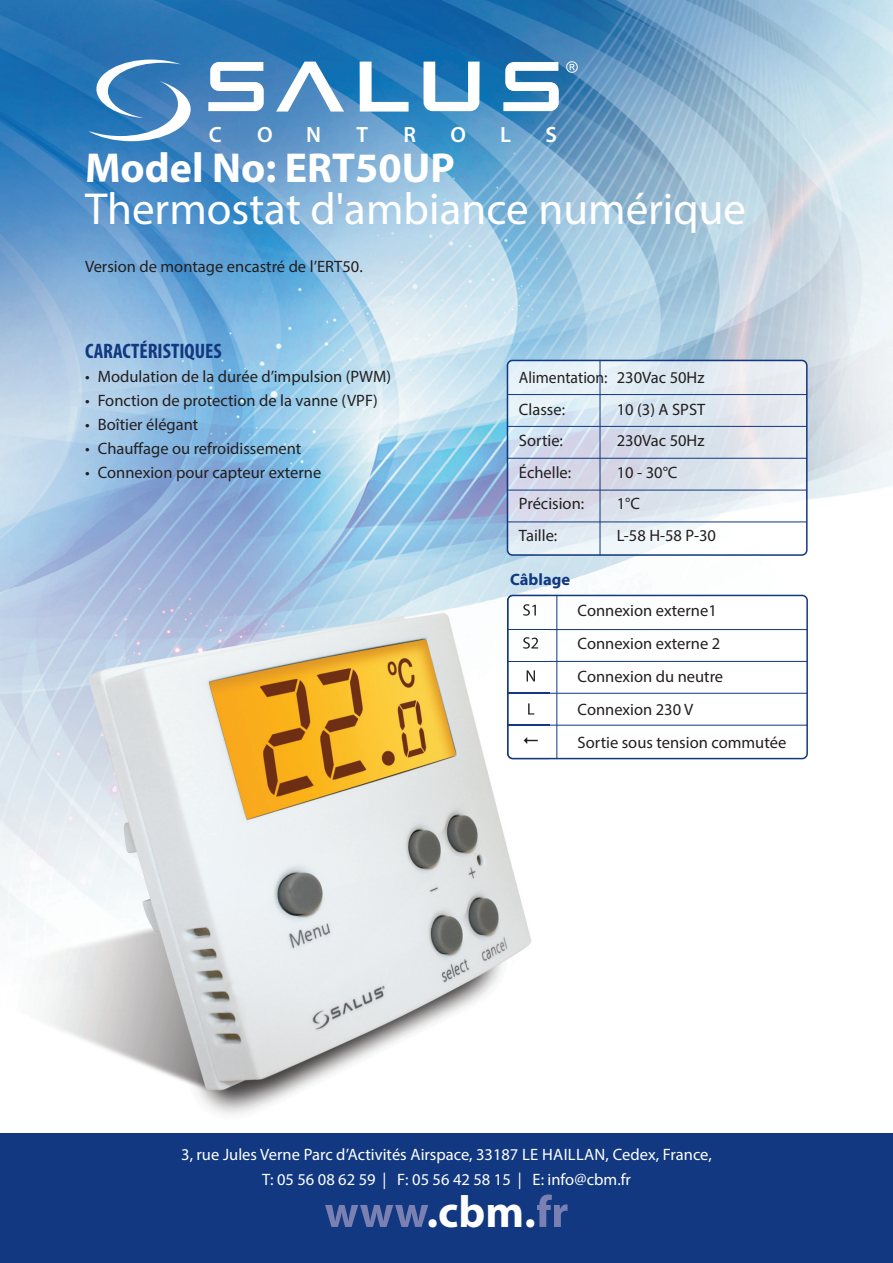
<style>
.page{position:relative;width:893px;height:1263px;background:#fff}
.page>*{position:absolute;margin:0;border:0;box-sizing:border-box;transform-origin:0 0}
.t1{font:45px "Myriad Pro";color:#fff}
.t2{font:700 45px "Myriad Pro";color:#fff}
.t3{font:700 42px "Myriad Pro";color:#fff}
.t4{font:600 22.2px "Myriad Pro";color:#fff}
.t5{font:700 condensed 21px "Myriad Pro";color:#113880}
.t6{font:16.5px/33px "Myriad Pro";color:#231f20}
.t7{font:16.5px/25.5px "Myriad Pro";color:#fff;text-align:center}
.t8{font:16.5px/31.5px "Myriad Pro";color:#231f20;scale:.95 1}
.t9{font:700 16.5px "Myriad Pro";color:#113880}
</style>
<div class="page">
<img style="left:0;top:0;width:893px;height:1134px">
<div style="left:0;top:1134px;width:893px;height:129px;background:#113880"></div>
<svg style="left:325px;top:1205px;width:103px;height:22px"></svg>
<svg style="left:537px;top:1194px;width:30px;height:33px"></svg>
<svg style="left:208px;top:62px;width:56px;height:49px"></svg>
<svg style="left:503px;top:62px;width:56px;height:49px"></svg>
<svg style="left:424px;top:62px;width:56px;height:49px"></svg>
<svg style="left:276px;top:62px;width:68px;height:50px"></svg>
<svg style="left:360px;top:62px;width:49px;height:50px"></svg>
<svg style="left:566px;top:61px;width:12px;height:12px"></svg>
<svg style="left:88px;top:60px;width:103px;height:81px"></svg>
<svg style="left:507px;top:360px;width:301px;height:196px;background:#dbe3ed"></svg>
<hr style="left:600px;top:360px;width:1px;height:195px;background:#113880">
<hr style="left:507px;top:394px;width:300px;height:1px;background:#113880">
<hr style="left:507px;top:426px;width:300px;height:1px;background:#113880">
<hr style="left:507px;top:458px;width:300px;height:1px;background:#113880">
<hr style="left:507px;top:490px;width:300px;height:1px;background:#113880">
<hr style="left:507px;top:521px;width:300px;height:1px;background:#113880">
<svg style="left:549px;top:595px;width:259px;height:164px"></svg>
<hr style="left:556px;top:595px;width:1px;height:164px;background:#113880">
<hr style="left:508px;top:629px;width:299px;height:1px;background:#113880">
<hr style="left:508px;top:661px;width:299px;height:1px;background:#113880">
<hr style="left:508px;top:693px;width:299px;height:1px;background:#113880">
<hr style="left:508px;top:725px;width:299px;height:1px;background:#113880">
<img style="left:0;top:587px;width:549px;height:543px">
<img style="left:507px;top:595px;width:42px;height:164px">
<img style="left:508px;top:629px;width:41px;height:1px">
<img style="left:508px;top:661px;width:41px;height:1px">
<img style="left:508px;top:693px;width:41px;height:1px">
<img style="left:508px;top:725px;width:41px;height:1px">
<img style="left:523px;top:604px;width:26px;height:12px">
<img style="left:523px;top:637px;width:26px;height:12px">
<img style="left:527px;top:670px;width:22px;height:12px">
<img style="left:528px;top:703px;width:21px;height:12px">
<svg style="left:524px;top:737px;width:14px;height:7px"></svg>
<h3 class="t4" style="left:209px;top:121px;width:15px">C</h3>
<h3 class="t4" style="left:257px;top:121px;width:17px">O</h3>
<h3 class="t4" style="left:306px;top:121px;width:16px">N</h3>
<h3 class="t4" style="left:356px;top:121px;width:13px">T</h3>
<h3 class="t4" style="left:403px;top:121px;width:14px">R</h3>
<h3 class="t4" style="left:450px;top:121px;width:17px">O</h3>
<h3 class="t4" style="left:500px;top:121px;width:12px">L</h3>
<h3 class="t4" style="left:545px;top:121px;width:13px">S</h3>
<h2 class="t3" style="left:85px;top:152px;width:371px">Model No: ERT50UP</h2>
<h1 class="t1" style="left:85px;top:192px;width:663px">Thermostat d'ambiance numérique</h1>
<p class="t6" style="left:85px;top:252px;width:279px">Version de montage encastré de l’ERT50.</p>
<p class="t5" style="left:85px;top:339px;width:138px">CARACTÉRISTIQUES</p>
<p class="t6" style="left:85px;top:362px;width:308px">• Modulation de la durée d’impulsion (PWM)</p>
<p class="t6" style="left:85px;top:386px;width:294px">• Fonction de protection de la vanne (VPF)</p>
<p class="t6" style="left:85px;top:410px;width:115px">• Boîtier élégant</p>
<p class="t6" style="left:85px;top:434px;width:218px">• Chauffage ou refroidissement</p>
<p class="t6" style="left:85px;top:458px;width:238px">• Connexion pour capteur externe</p>
<p class="t8" style="left:519px;top:363px;width:197px">Alimentation: 230Vac 50Hz<br>Classe:</p>
<p class="t6" style="left:617px;top:394px;width:90px">10 (3) A SPST</p>
<p class="t6" style="left:519px;top:426px;width:46px">Sortie:</p>
<p class="t6" style="left:617px;top:426px;width:89px">230Vac 50Hz</p>
<p class="t6" style="left:519px;top:457px;width:54px">Échelle:</p>
<p class="t6" style="left:617px;top:457px;width:62px">10 - 30°C</p>
<p class="t6" style="left:519px;top:489px;width:67px">Précision:</p>
<p class="t6" style="left:617px;top:489px;width:25px">1°C</p>
<p class="t6" style="left:519px;top:520px;width:40px">Taille:</p>
<p class="t6" style="left:617px;top:520px;width:101px">L-58 H-58 P-30</p>
<p class="t9" style="left:510px;top:573px;width:61px">Câblage</p>
<p class="t6" style="left:578px;top:595px;width:210px">Connexion externe1<br>Connexion externe 2<br>Connexion du neutre<br>Connexion 230 V<br>Sortie sous tension commutée</p>
<p class="t7" style="left:181px;top:1143px;width:532px">3, rue Jules Verne Parc d’Activités Airspace, 33187 LE HAILLAN, Cedex, France,<br>T: 05 56 08 62 59 | F: 05 56 42 58 15 | E: info@cbm.fr</p>
<h1 class="t2" style="left:427px;top:1194px;width:111px">.cbm.</h1>
</div>
